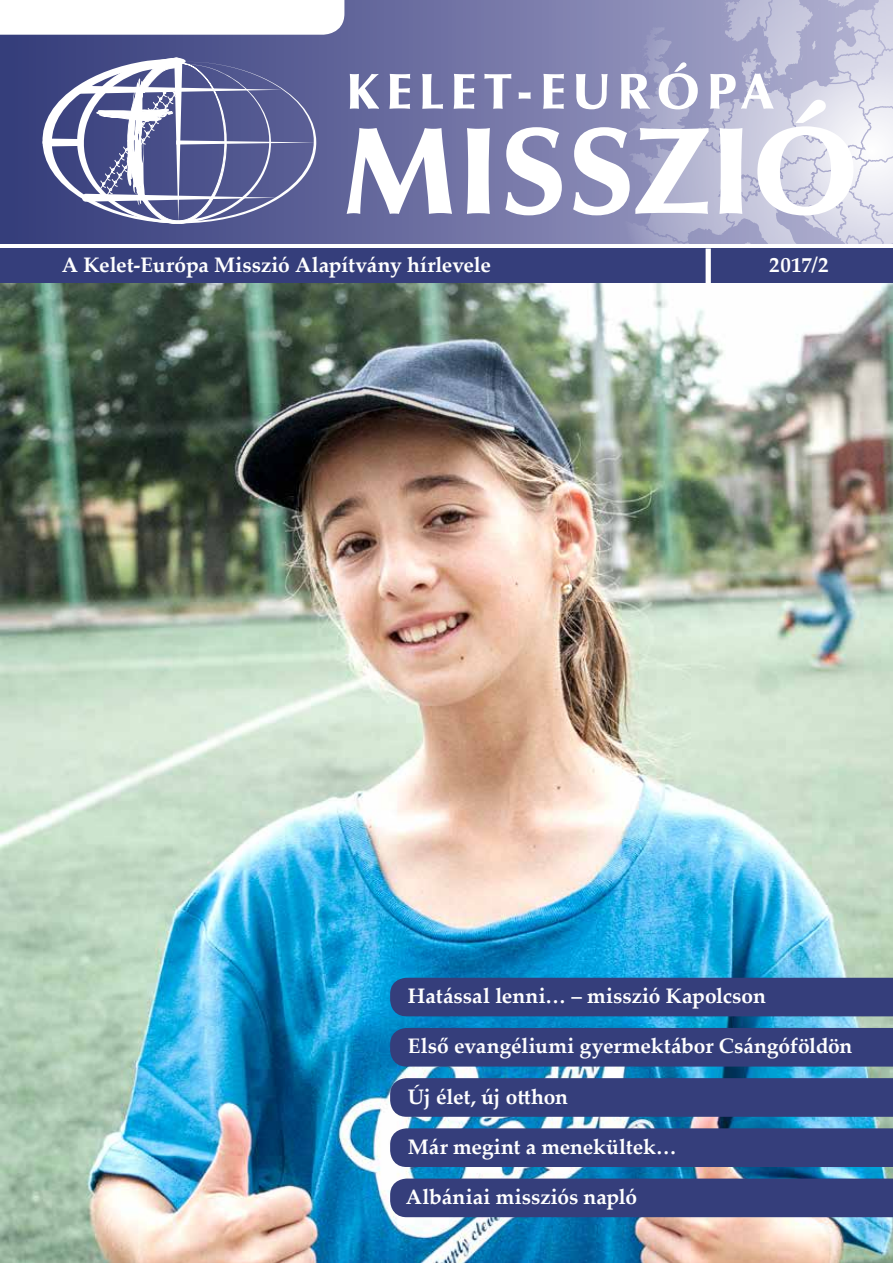
<style>
.page{position:relative;width:893px;height:1263px;background:#fff}
.page>*{position:absolute;margin:0;border:0;box-sizing:border-box;transform-origin:0 0}
.t1{font:900 123.75px "Optima H";letter-spacing:-.005em;color:#fff}
.t2{font:900 50.25px "Optima H";letter-spacing:.125em;color:#fff}
.t3{font:700 21px "Palatino Linotype";letter-spacing:-.005em;color:#fff}
</style>
<div class="page">
<img style="left:0;top:283px;width:893px;height:980px">
<svg style="left:0;top:0;width:557px;height:244px;background:#62669a"></svg>
<svg style="left:557px;top:0;width:336px;height:244px;background:#aeafcd"></svg>
<div style="left:0;top:249px;width:893px;height:34px;background:#353e7b"></div>
<div style="left:706px;top:248px;width:5px;height:35px;background:#fff"></div>
<svg style="left:0;top:0;width:344px;height:35px"></svg>
<div style="left:390px;top:1078px;width:503px;height:39px;background:#353e7b"></div>
<div style="left:390px;top:1128px;width:503px;height:39px;background:#353e7b"></div>
<div style="left:390px;top:1028px;width:503px;height:38px;background:#353e7b"></div>
<div style="left:390px;top:978px;width:503px;height:38px;background:#353e7b"></div>
<div style="left:390px;top:1178px;width:503px;height:39px;background:#353e7b"></div>
<svg style="left:43px;top:58px;width:273px;height:166px"></svg>
<h2 class="t2" style="left:346px;top:62px;width:430px">KELET-EURÓPA</h2>
<h1 class="t1" style="left:341px;top:99px;width:521px">MISSZIÓ</h1>
<p class="t3" style="left:62px;top:250px;width:431px">A Kelet-Európa Misszió Alapítvány hírlevele</p>
<p class="t3" style="left:769px;top:250px;width:61px">2017/2</p>
<p class="t3" style="left:408px;top:981px;width:359px">Hatással lenni… – misszió Kapolcson</p>
<p class="t3" style="left:408px;top:1031px;width:446px">Első evangéliumi gyermektábor Csángóföldön</p>
<p class="t3" style="left:408px;top:1081px;width:162px">Új élet, új otthon</p>
<p class="t3" style="left:408px;top:1132px;width:270px">Már megint a menekültek…</p>
<p class="t3" style="left:406px;top:1182px;width:233px">Albániai missziós napló</p>
</div>
